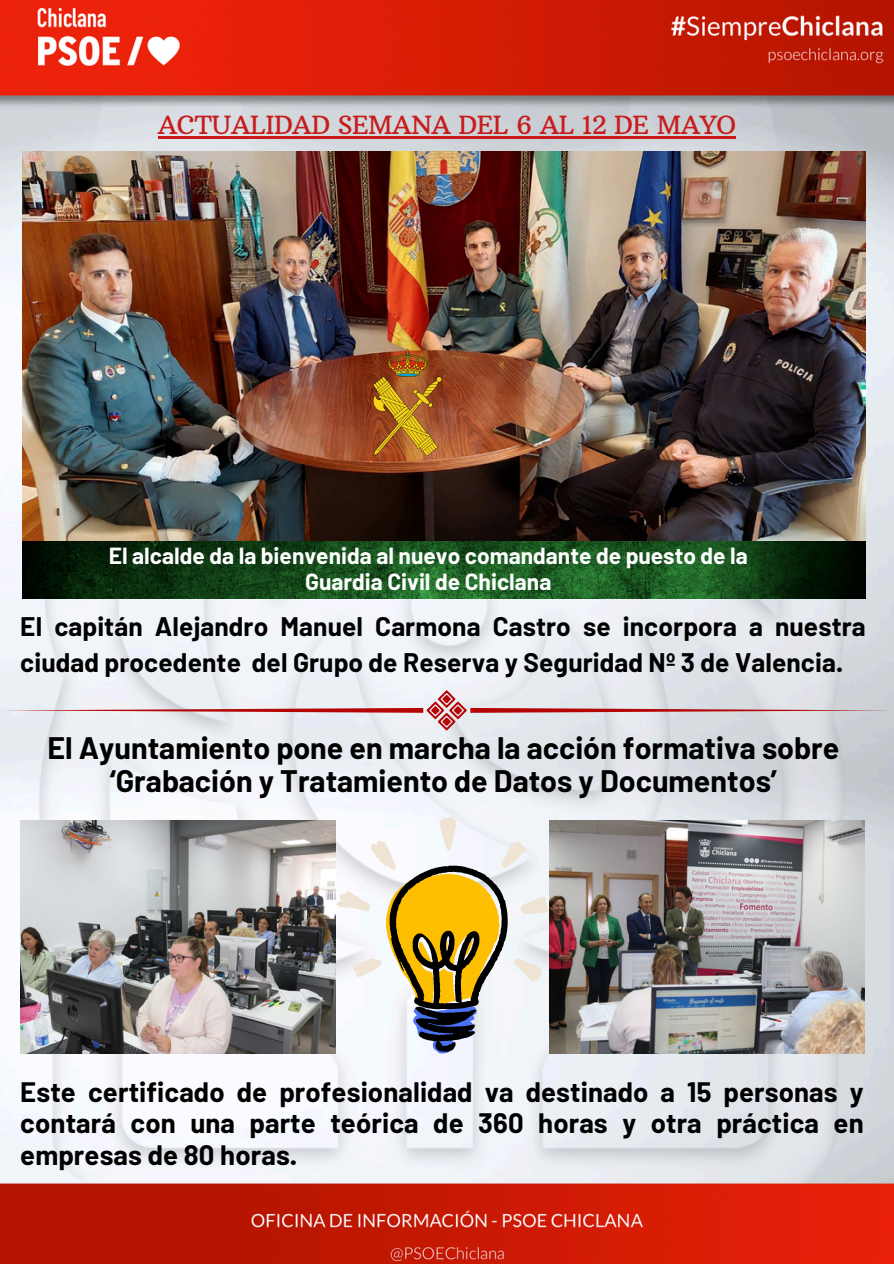
<style>
.page{position:relative;width:894px;height:1264px;background:#fff}
.page>*{position:absolute;margin:0;border:0;box-sizing:border-box;transform-origin:0 0}
.t1{font:700 30.3px/32.7px "Barlow";color:#000;text-align:center}
.t2{font:700 27.45px/31.5px "Barlow";letter-spacing:.005em;color:#000;text-align:justify}
.t3{font:700 26.25px/35.4px "Barlow";letter-spacing:.005em;color:#000}
.t4{font:25.5px "Arbutus Slab";letter-spacing:-.02em;color:#c81c1c}
.t5{font:700 22.8px/25.5px "Barlow";color:#fff;text-align:center}
</style>
<div class="page">
<img style="left:0;top:0;width:893px;height:1263px">
<img style="left:22px;top:152px;width:843px;height:389px">
<svg style="left:0;top:690px;width:893px;height:40px;background:#dfd6dc"></svg>
<img style="left:549px;top:821px;width:315px;height:232px">
<img style="left:22px;top:541px;width:843px;height:58px">
<img style="left:20px;top:821px;width:315px;height:232px">
<svg style="left:336px;top:816px;width:212px;height:237px"></svg>
<img style="left:373px;top:350px;width:69px;height:105px">
<hr style="left:158px;top:136px;width:577px;height:3px;background:#c81c1c">
<p class="t4" style="left:158px;top:109px;width:579px">ACTUALIDAD SEMANA DEL 6 AL 12 DE MAYO</p>
<p class="t5" style="left:109px;top:542px;width:640px">El alcalde da la bienvenida al nuevo comandante de puesto de la<br>Guardia Civil de Chiclana</p>
<h3 class="t3" style="left:20px;top:608px;width:846px">El capitán Alejandro Manuel Carmona Castro se incorpora a nuestra ciudad procedente del Grupo de Reserva y Seguridad Nº 3 de Valencia.</h3>
<p class="t1" style="left:47px;top:731px;width:793px">El Ayuntamiento pone en marcha la acción formativa sobre ‘Grabación y Tratamiento de Datos y Documentos’</p>
<h1 class="t2" style="left:20px;top:1075px;width:844px">Este certificado de profesionalidad va destinado a 15 personas y contará con una parte teórica de 360 horas y otra práctica en empresas de 80 horas.</h1>
</div>
